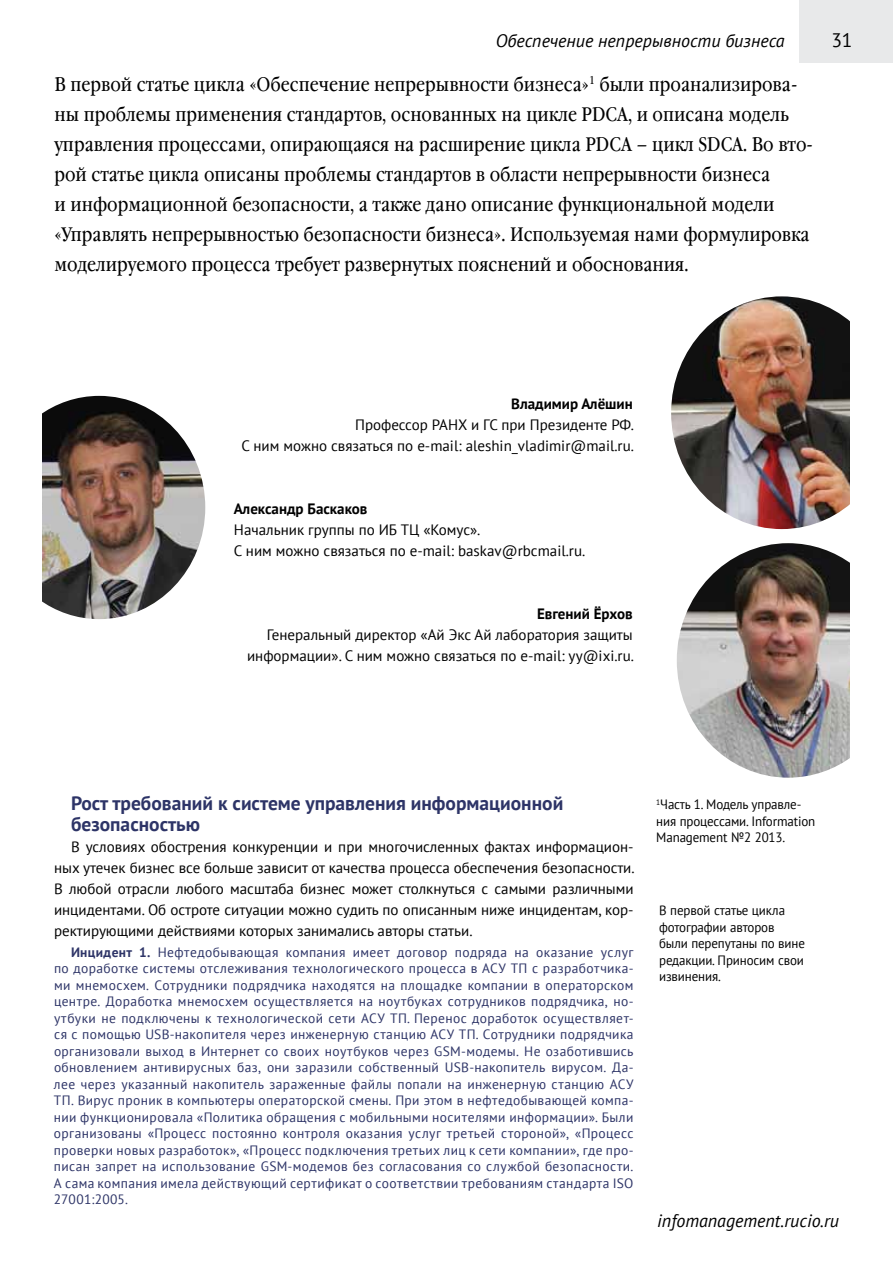
<style>
.page{position:relative;width:893px;height:1263px;background:#fff}
.page>*{position:absolute;margin:0;border:0;box-sizing:border-box;transform-origin:0 0}
.t1{font:19.5px/30px "Garamond Book Narrow C";color:#000}
.t2{font:700 19.5px/21px "PT Sans";color:#2d3467}
.t3{font:19.5px "PT Sans";color:#000}
.t4{font:italic 18px "PT Sans";color:#000}
.t5{font:15px/21px "PT Sans";color:#000;text-align:right}
.t6{font:700 15px "PT Sans";color:#000}
.t7{font:13.5px/16.5px "PT Sans";letter-spacing:.03em;color:#2d3467;text-align:justify}
.t8{font:13.5px/16.5px "PT Sans";letter-spacing:-.01em;color:#000;scale:.96 1}
.s1{font-weight:700}
</style>
<div class="page">
<div style="left:800px;top:0;width:93px;height:62px;background:#e8e9ea"></div>
<img style="left:42px;top:396px;width:163px;height:223px">
<img style="left:671px;top:296px;width:179px;height:233px">
<img style="left:677px;top:543px;width:173px;height:235px">
<h2 class="t4" style="left:496px;top:29px;width:290px">Обеспечение непрерывности бизнеса</h2>
<p class="t1" style="left:54px;top:70px;width:760px">В первой статье цикла «Обеспечение непрерывности бизнеса»<sup>1</sup> были проанализирова&shy;ны проблемы применения стандартов, основанных на цикле PDCA, и описана модель управления процессами, опирающаяся на расширение цикла PDCA – цикл SDCA. Во вто&shy;рой статье цикла описаны проблемы стандартов в области непрерывности бизнеса<br>и информационной безопасности, а также дано описание функциональной модели «Управлять непрерывностью безопасности бизнеса». Используемая нами формулировка моделируемого процесса требует развернутых пояснений и обоснования.</p>
<h1 class="t3" style="left:831px;top:28px;width:23px">31</h1>
<p class="t6" style="left:511px;top:394px;width:123px">Владимир Алёшин</p>
<p class="t5" style="left:242px;top:414px;width:394px">Профессор РАНХ и ГС при Президенте РФ.<br>С ним можно связаться по e‑mail: aleshin_vladimir@mail.ru.</p>
<p class="t6" style="left:234px;top:499px;width:135px">Александр Баскаков</p>
<p class="t5" style="left:234px;top:519px;width:353px;text-align:left">Начальник группы по ИБ ТЦ «Комус».<br>С ним можно связаться по e‑mail: baskav@rbcmail.ru.</p>
<p class="t6" style="left:537px;top:604px;width:97px">Евгений Ёрхов</p>
<p class="t5" style="left:247px;top:624px;width:388px">Генеральный директор «Ай Экс Ай лаборатория защиты информации». С ним можно связаться по e‑mail: yy@ixi.ru.</p>
<h1 class="t2" style="left:71px;top:792px;width:494px">Рост требований к системе управления информационной безопасностью</h1>
<p class="t5" style="left:54px;top:836px;width:582px;text-align:justify;text-indent:17px">В условиях обострения конкуренции и при многочисленных фактах информацион‑ ных утечек бизнес все больше зависит от качества процесса обеспечения безопасности.<br>В любой отрасли любого масштаба бизнес может столкнуться с самыми различными инцидентами. Об остроте ситуации можно судить по описанным ниже инцидентам, кор‑ ректирующими действиями которых занимались авторы статьи.</p>
<p class="t7" style="left:54px;top:943px;width:581px;text-indent:17px"><span class="s1">Инцидент 1.</span> Нефтедобывающая компания имеет договор подряда на оказание услуг по доработке системы отслеживания технологического процесса в АСУ ТП с разработчика‑ ми мнемосхем. Сотрудники подрядчика находятся на площадке компании в операторском центре. Доработка мнемосхем осуществляется на ноутбуках сотрудников подрядчика, но‑ утбуки не подключены к технологической сети АСУ ТП. Перенос доработок осуществляет‑ ся с помощью USB-накопителя через инженерную станцию АСУ ТП. Сотрудники подрядчика организовали выход в Интернет со своих ноутбуков через GSM-модемы. Не озаботившись обновлением антивирусных баз, они заразили собственный USB-накопитель вирусом. Да‑ лее через указанный накопитель зараженные файлы попали на инженерную станцию АСУ ТП. Вирус проник в компьютеры операторской смены. При этом в нефтедобывающей компа‑ нии функционировала «Политика обращения с мобильными носителями информации». Были организованы «Процесс постоянно контроля оказания услуг третьей стороной», «Процесс проверки новых разработок», «Процесс подключения третьих лиц к сети компании», где про‑ писан запрет на использование GSM-модемов без согласования со службой безопасности.<br>А сама компания имела действующий сертификат о соответствии требованиям стандарта ISO 27001:2005.</p>
<p class="t8" style="left:656px;top:796px;width:167px"><sup>1</sup>Часть 1. Модель управле‑ ния процессами. Information<br>Management №2 2013.</p>
<p class="t8" style="left:659px;top:902px;width:153px">В первой статье цикла фотографии авторов были перепутаны по вине редакции. Приносим свои извинения.</p>
<h2 class="t4" style="left:657px;top:1209px;width:183px">infomanagement.rucio.ru</h2>
</div>
